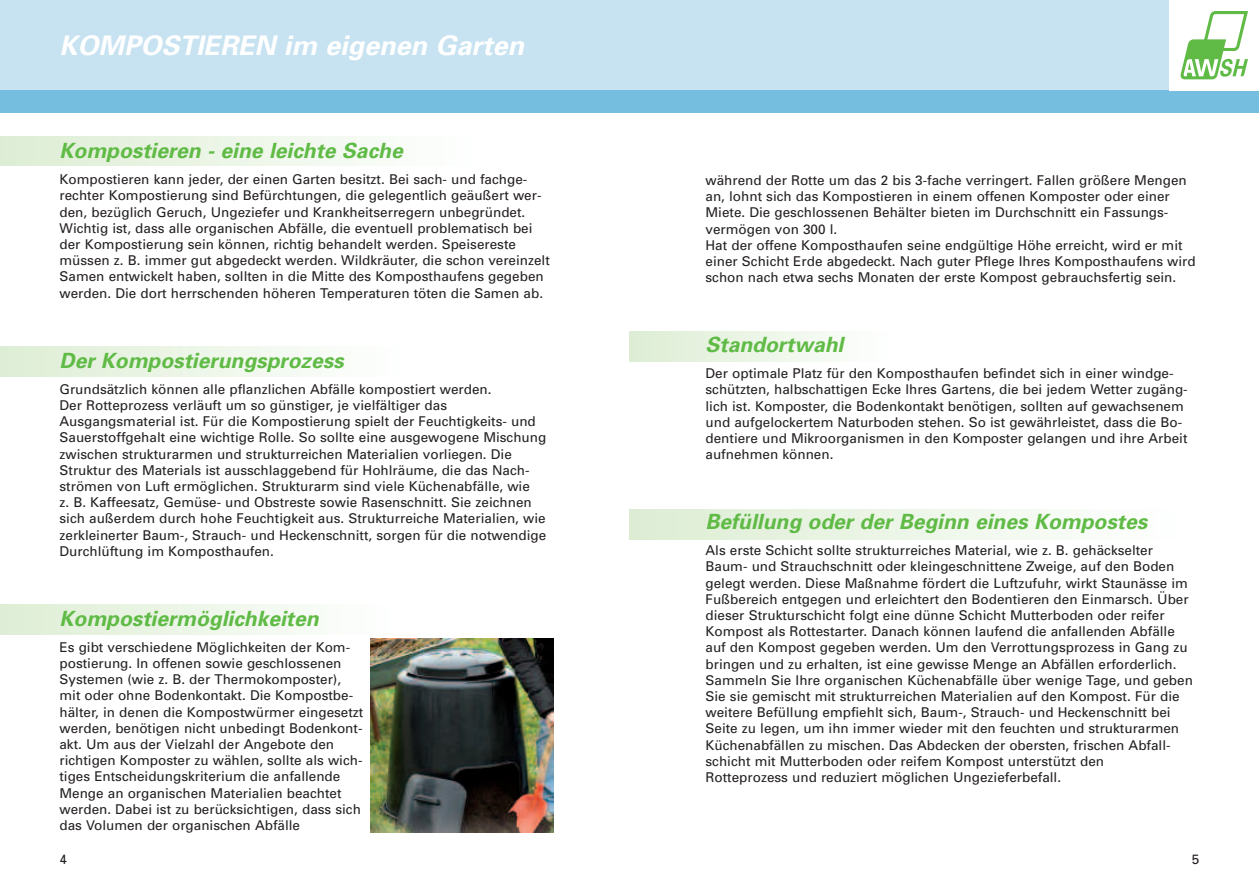
<style>
.page{position:relative;width:1259px;height:893px;background:#fff}
.page>*{position:absolute;margin:0;border:0;box-sizing:border-box;transform-origin:0 0}
.t1{font:italic 700 27px "Univers";color:#fff}
.t2{font:italic 700 21px "Univers";color:#60bb46}
.t3{font:13.5px/16.2px "Univers";color:#231f20}
</style>
<div class="page">
<div style="left:629px;top:510px;width:545px;height:30px;background:linear-gradient(to right,#ddedd3,#fdfffe)"></div>
<div style="left:0;top:605px;width:389px;height:30px;background:linear-gradient(to right,#deedd4,#fdfffe)"></div>
<div style="left:0;top:347px;width:400px;height:30px;background:linear-gradient(to right,#deedd4,#fdfffe)"></div>
<div style="left:629px;top:332px;width:260px;height:30px;background:linear-gradient(to right,#ddedd3,#fdfefd)"></div>
<div style="left:0;top:136px;width:472px;height:30px;background:linear-gradient(to right,#ddedd4,#fdfffe)"></div>
<div style="left:0;top:90px;width:1259px;height:23px;background:#75bee0"></div>
<div style="left:0;top:0;width:1259px;height:90px;background:#c7e2f1"></div>
<div style="left:1169px;top:0;width:90px;height:90px;background:#fff"></div>
<svg style="left:1180px;top:11px;width:68px;height:68px"></svg>
<img style="left:370px;top:638px;width:183px;height:194px">
<h1 class="t1" style="left:60px;top:36px;width:466px">KOMPOSTIEREN im eigenen Garten</h1>
<h2 class="t2" style="left:60px;top:143px;width:345px">Kompostieren - eine leichte Sache</h2>
<p class="t3" style="left:60px;top:173px;width:492px">Kompostieren kann jeder, der einen Garten besitzt. Bei sach- und fachge&shy;rechter Kompostierung sind Befürchtungen, die gelegentlich geäußert wer&shy;den, bezüglich Geruch, Ungeziefer und Krankheitserregern unbegründet.<br>Wichtig ist, dass alle organischen Abfälle, die eventuell problematisch bei der Kompostierung sein können, richtig behandelt werden. Speisereste müssen z. B. immer gut abgedeckt werden. Wildkräuter, die schon vereinzelt Samen entwickelt haben, sollten in die Mitte des Komposthaufens gegeben werden. Die dort herrschenden höheren Temperaturen töten die Samen ab.</p>
<p class="t3" style="left:705px;top:173px;width:492px">während der Rotte um das 2 bis 3-fache verringert. Fallen größere Mengen an, lohnt sich das Kompostieren in einem offenen Komposter oder einer Miete. Die geschlossenen Behälter bieten im Durchschnitt ein Fassungs&shy;vermögen von 300 l.<br>Hat der offene Komposthaufen seine endgültige Höhe erreicht, wird er mit einer Schicht Erde abgedeckt. Nach guter Pflege Ihres Komposthaufens wird schon nach etwa sechs Monaten der erste Kompost gebrauchsfertig sein.</p>
<h2 class="t2" style="left:705px;top:337px;width:139px">Standortwahl</h2>
<p class="t3" style="left:705px;top:366px;width:484px">Der optimale Platz für den Komposthaufen befindet sich in einer windge&shy;schützten, halbschattigen Ecke Ihres Gartens, die bei jedem Wetter zugäng&shy;lich ist. Komposter, die Bodenkontakt benötigen, sollten auf gewachsenem und aufgelockertem Naturboden stehen. So ist gewährleistet, dass die Bo&shy;dentiere und Mikroorganismen in den Komposter gelangen und ihre Arbeit aufnehmen können.</p>
<h2 class="t2" style="left:60px;top:353px;width:286px">Der Kompostierungsprozess</h2>
<p class="t3" style="left:59px;top:382px;width:488px">Grundsätzlich können alle pflanzlichen Abfälle kompostiert werden.<br>Der Rotteprozess verläuft um so günstiger, je vielfältiger das Ausgangsmaterial ist. Für die Kompostierung spielt der Feuchtigkeits- und Sauerstoffgehalt eine wichtige Rolle. So sollte eine ausgewogene Mischung zwischen strukturarmen und strukturreichen Materialien vorliegen. Die Struktur des Materials ist ausschlaggebend für Hohlräume, die das Nach&shy;strömen von Luft ermöglichen. Strukturarm sind viele Küchenabfälle, wie<br>z. B. Kaffeesatz, Gemüse- und Obstreste sowie Rasenschnitt. Sie zeichnen sich außerdem durch hohe Feuchtigkeit aus. Strukturreiche Materialien, wie zerkleinerter Baum-, Strauch- und Heckenschnitt, sorgen für die notwendige Durchlüftung im Komposthaufen.</p>
<h2 class="t2" style="left:705px;top:514px;width:443px">Befüllung oder der Beginn eines Kompostes</h2>
<p class="t3" style="left:705px;top:544px;width:489px">Als erste Schicht sollte strukturreiches Material, wie z. B. gehäckselter Baum- und Strauchschnitt oder kleingeschnittene Zweige, auf den Boden gelegt werden. Diese Maßnahme fördert die Luftzufuhr, wirkt Staunässe im Fußbereich entgegen und erleichtert den Bodentieren den Einmarsch. Über dieser Strukturschicht folgt eine dünne Schicht Mutterboden oder reifer Kompost als Rottestarter. Danach können laufend die anfallenden Abfälle auf den Kompost gegeben werden. Um den Verrottungsprozess in Gang zu bringen und zu erhalten, ist eine gewisse Menge an Abfällen erforderlich.<br>Sammeln Sie Ihre organischen Küchenabfälle über wenige Tage, und geben Sie sie gemischt mit strukturreichen Materialien auf den Kompost. Für die weitere Befüllung empfiehlt sich, Baum-, Strauch- und Heckenschnitt bei Seite zu legen, um ihn immer wieder mit den feuchten und strukturarmen Küchenabfällen zu mischen. Das Abdecken der obersten, frischen Abfall&shy;schicht mit Mutterboden oder reifem Kompost unterstützt den<br>Rotteprozess und reduziert möglichen Ungezieferbefall.</p>
<h2 class="t2" style="left:60px;top:611px;width:260px">Kompostiermöglichkeiten</h2>
<p class="t3" style="left:59px;top:640px;width:305px">Es gibt verschiedene Möglichkeiten der Kom&shy;postierung. In offenen sowie geschlossenen Systemen (wie z. B. der Thermokomposter), mit oder ohne Bodenkontakt. Die Kompostbe&shy;hälter, in denen die Kompostwürmer eingesetzt werden, benötigen nicht unbedingt Bodenkont&shy;akt. Um aus der Vielzahl der Angebote den richtigen Komposter zu wählen, sollte als wich&shy;tiges Entscheidungskriterium die anfallende Menge an organischen Materialien beachtet werden. Dabei ist zu berücksichtigen, dass sich das Volumen der organischen Abfälle</p>
<p class="t3" style="left:60px;top:853px;width:9px">4</p>
<p class="t3" style="left:1192px;top:853px;width:9px">5</p>
</div>
